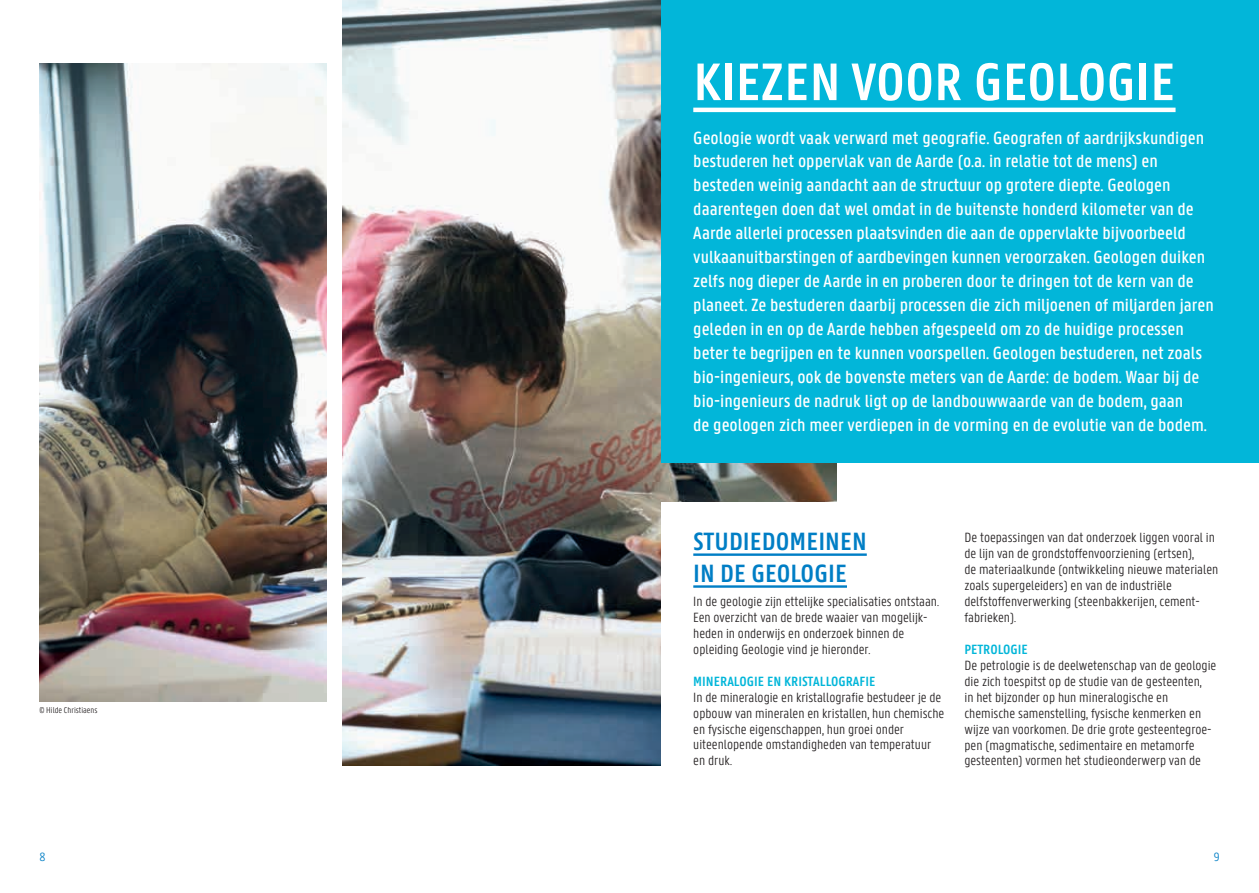
<style>
.page{position:relative;width:1259px;height:893px;background:#fff}
.page>*{position:absolute;margin:0;border:0;box-sizing:border-box;transform-origin:0 0}
.t1{font:600 56.25px "Panno Text";color:#fff}
.t2{font:600 26.7px/32px "Panno Text";color:#007ec5}
.t3{font:500 18.75px/24px "Panno Text";color:#fff}
.t4{font:300 14.25px/15.9px "Panno Text";color:#231f20}
.t5{font:600 14.25px "Panno Text";color:#02b6d9}
.t6{font:300 12.75px "Panno Text";color:#007ec5}
.t7{font:300 9px "Panno Text";color:#231f20}
</style>
<div class="page">
<img style="left:342px;top:0;width:495px;height:765px">
<img style="left:39px;top:64px;width:287px;height:638px">
<div style="left:661px;top:502px;width:303px;height:335px;background:#fff"></div>
<div style="left:661px;top:0;width:598px;height:462px;background:#02b6d9"></div>
<hr style="left:693px;top:108px;width:482px;height:4px;background:#fff">
<hr style="left:693px;top:553px;width:174px;height:3px;background:#007ec5">
<hr style="left:693px;top:585px;width:154px;height:3px;background:#007ec5">
<p class="t7" style="left:39px;top:705px;width:60px">© Hilde Christiaens</p>
<h1 class="t1" style="left:693px;top:50px;width:484px">KIEZEN VOOR GEOLOGIE</h1>
<p class="t3" style="left:693px;top:126px;width:522px">Geologie wordt vaak verward met geografie. Geografen of aardrijkskundigen bestuderen het oppervlak van de Aarde (o.a. in relatie tot de mens) en besteden weinig aandacht aan de structuur op grotere diepte. Geologen daarentegen doen dat wel omdat in de buitenste honderd kilometer van de Aarde allerlei processen plaatsvinden die aan de oppervlakte bijvoorbeeld vulkaanuitbarstingen of aardbevingen kunnen veroorzaken. Geologen duiken zelfs nog dieper de Aarde in en proberen door te dringen tot de kern van de planeet. Ze bestuderen daarbij processen die zich miljoenen of miljarden jaren geleden in en op de Aarde hebben afgespeeld om zo de huidige processen beter te begrijpen en te kunnen voorspellen. Geologen bestuderen, net zoals bio-ingenieurs, ook de bovenste meters van de Aarde: de bodem. Waar bij de bio-ingenieurs de nadruk ligt op de landbouwwaarde van de bodem, gaan<br>de geologen zich meer verdiepen in de vorming en de evolutie van de bodem.</p>
<h2 class="t2" style="left:693px;top:526px;width:175px">STUDIEDOMEINEN<br>IN DE GEOLOGIE</h2>
<p class="t4" style="left:693px;top:594px;width:247px">In de geologie zijn ettelijke specialisaties ontstaan.<br>Een overzicht van de brede waaier van mogelijk&shy;heden in onderwijs en onderzoek binnen de opleiding Geologie vind je hieronder.</p>
<p class="t5" style="left:693px;top:673px;width:184px">MINERALOGIE EN KRISTALLOGRAFIE</p>
<p class="t4" style="left:693px;top:689px;width:252px">In de mineralogie en kristallografie bestudeer je de opbouw van mineralen en kristallen, hun chemische en fysische eigenschappen, hun groei onder uiteenlopende omstandigheden van temperatuur en druk.</p>
<p class="t4" style="left:964px;top:530px;width:255px">De toepassingen van dat onderzoek liggen vooral in de lijn van de grondstoffenvoorziening (ertsen),<br>de materiaalkunde (ontwikkeling nieuwe materialen zoals supergeleiders) en van de industriële delfstoffenverwerking (steenbakkerijen, cement&shy;fabrieken).</p>
<p class="t5" style="left:964px;top:641px;width:65px">PETROLOGIE</p>
<p class="t4" style="left:964px;top:658px;width:253px">De petrologie is de deelwetenschap van de geologie die zich toespitst op de studie van de gesteenten,<br>in het bijzonder op hun mineralogische en chemische samenstelling, fysische kenmerken en wijze van voorkomen. De drie grote gesteentegroe&shy;pen (magmatische, sedimentaire en metamorfe gesteenten) vormen het studieonderwerp van de</p>
<p class="t6" style="left:39px;top:850px;width:8px">8</p>
<p class="t6" style="left:1213px;top:850px;width:7px">9</p>
</div>
